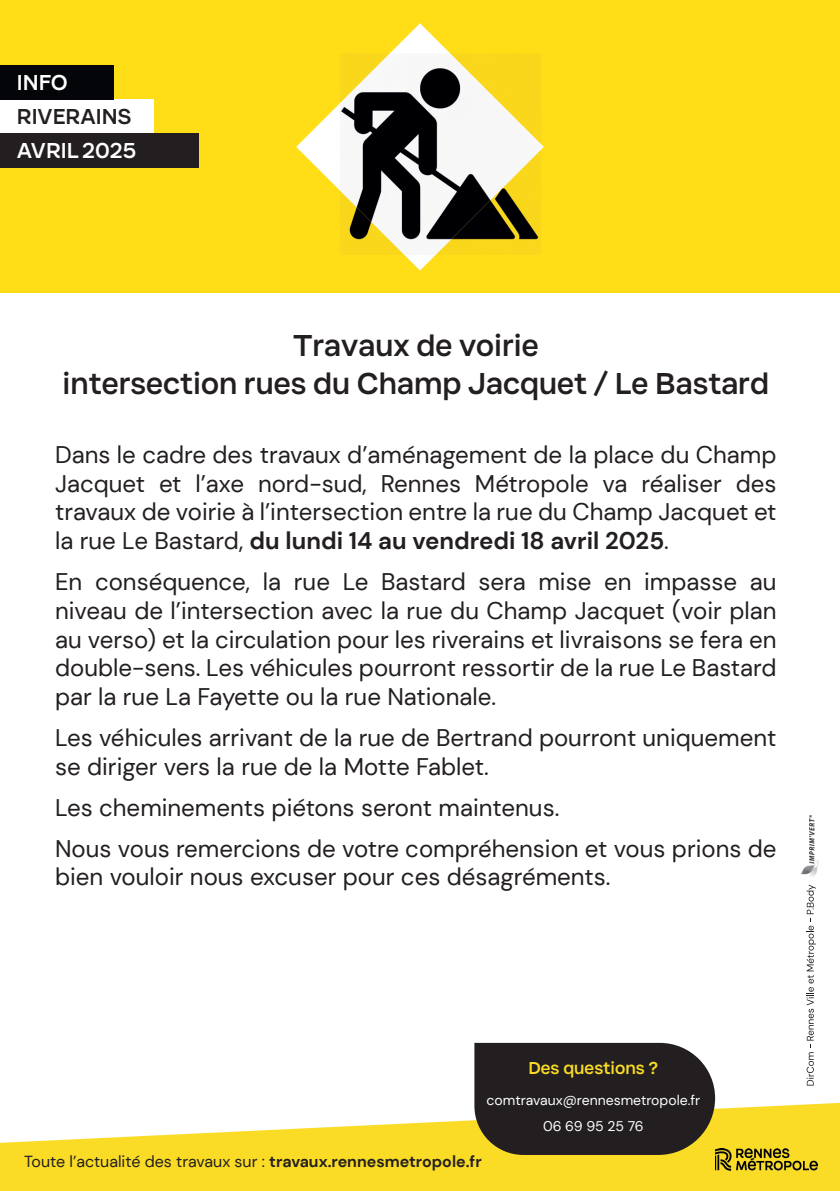
<style>
.page{position:relative;width:840px;height:1191px;background:#fff}
.page>*{position:absolute;margin:0;border:0;box-sizing:border-box;transform-origin:0 0}
.t1{font:500 28px/38px "Condate";color:#231f20;text-align:center}
.t2{font:24px/28.8px "DM Sans";color:#231f20;text-align:justify}
.t3{font:500 20px "Condate";color:#fff}
.t4{font:500 20px "Condate";color:#231f20}
.t5{font:16px "DM Sans";color:#231f20}
.t6{font:500 16px "Condate";color:#fadc26}
.t7{font:14px/26.8px "DM Sans";color:#fff;text-align:center}
.s1{font-weight:700}
</style>
<div class="page">
<svg style="left:0;top:1102px;width:839px;height:89px;fill:#fadc26"></svg>
<img style="left:800px;top:816px;width:18px;height:61px">
<svg style="left:806px;top:884px;width:9px;height:201px"></svg>
<svg style="left:474px;top:1042px;width:240px;height:113px;background:#332e27"></svg>
<img style="left:714px;top:1149px;width:102px;height:21px">
<div style="left:0;top:0;width:839px;height:292px;background:#ffdd17"></div>
<svg style="left:296px;top:23px;width:247px;height:247px"></svg>
<div style="left:0;top:100px;width:153px;height:34px;background:#fff"></div>
<div style="left:0;top:66px;width:113px;height:34px;background:#040508"></div>
<div style="left:0;top:134px;width:198px;height:34px;background:#231f20"></div>
<img style="left:339px;top:53px;width:202px;height:202px">
<p class="t3" style="left:17px;top:70px;width:52px">INFO</p>
<p class="t4" style="left:17px;top:104px;width:116px">RIVERAINS</p>
<p class="t3" style="left:17px;top:138px;width:121px">AVRIL 2025</p>
<p class="t1" style="left:63px;top:326px;width:707px">Travaux de voirie<br>intersection rues du Champ Jacquet / Le Bastard</p>
<p class="t2" style="left:55px;top:440px;width:722px">Dans le cadre des travaux d’aménagement de la place du Champ Jacquet et l’axe nord-sud, Rennes Métropole va réaliser des travaux de voirie à l’intersection entre la rue du Champ Jacquet et la rue Le Bastard, <span class="s1">du lundi 14 au vendredi 18 avril 2025</span>.</p>
<p class="t2" style="left:55px;top:567px;width:722px">En conséquence, la rue Le Bastard sera mise en impasse au niveau de l’intersection avec la rue du Champ Jacquet (voir plan au verso) et la circulation pour les riverains et livraisons se fera en double-sens. Les véhicules pourront ressortir de la rue Le Bastard par la rue La Fayette ou la rue Nationale.</p>
<p class="t2" style="left:55px;top:723px;width:722px">Les véhicules arrivant de la rue de Bertrand pourront uniquement se diriger vers la rue de la Motte Fablet.</p>
<p class="t2" style="left:55px;top:787px;width:722px;line-height:40.8px">Les cheminements piétons seront maintenus.<br>Nous vous remercions de votre compréhension et vous prions de</p>
<p class="t2" style="left:55px;top:862px;width:556px">bien vouloir nous excuser pour ces désagréments.</p>
<p class="t6" style="left:528px;top:1057px;width:131px">Des questions ?</p>
<p class="t7" style="left:486px;top:1086px;width:215px">comtravaux@rennesmetropole.fr<br>06 69 95 25 76</p>
<p class="t5" style="left:24px;top:1151px;width:459px">Toute l’actualité des travaux sur : <span class="s1">travaux.rennesmetropole.fr</span></p>
</div>
